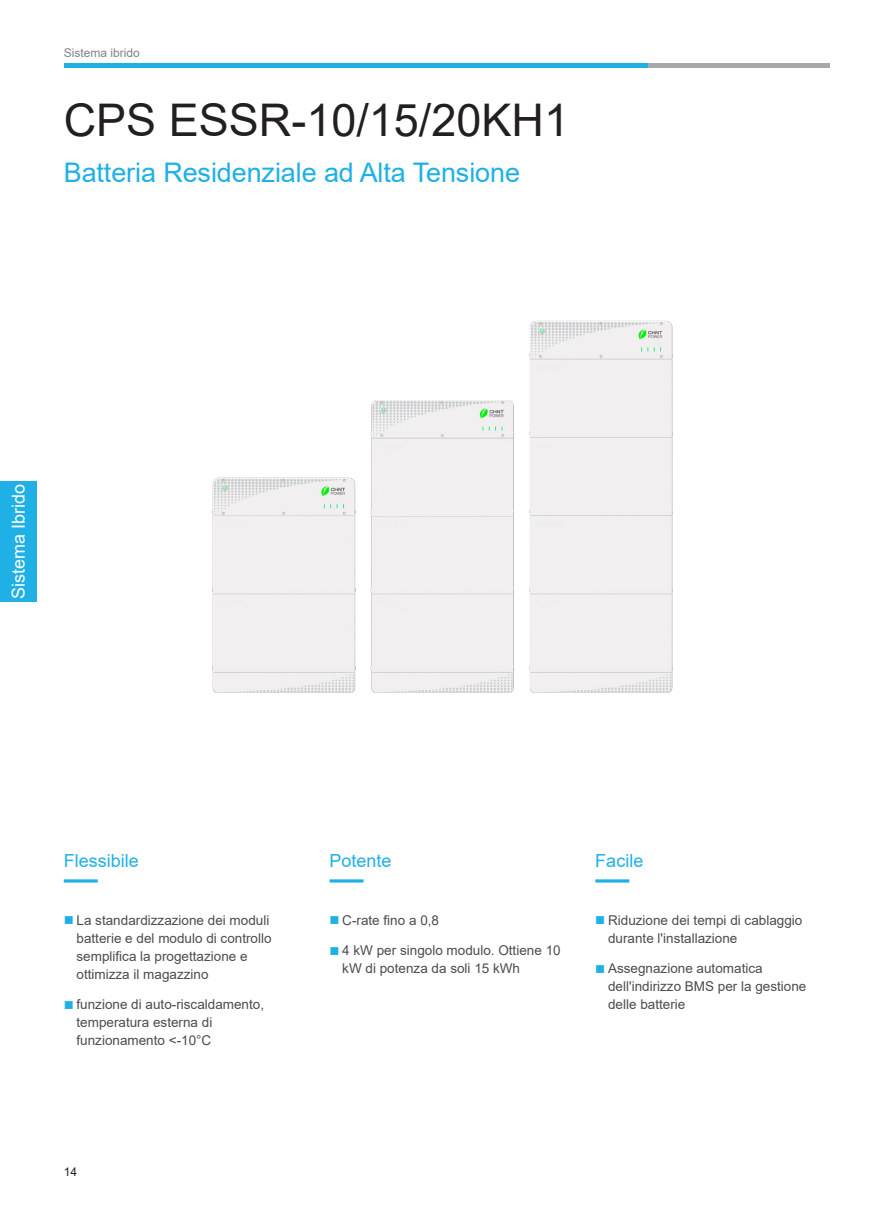
<style>
.page{position:relative;width:893px;height:1212px;background:#fff}
.page>*{position:absolute;margin:0;border:0;box-sizing:border-box;transform-origin:0 0}
.大标题{font:45px "Arial";color:#231f20}
.副标题蓝色{font:27px "Arial";letter-spacing:-.005em;color:#1fb0e6}
.浅蓝色特点{font:18px "Arial";color:#1fb0e6}
.t1{font:18px "Arial";color:#fff}
.t2{font:13.5px/18px "Arial";color:#4b4c4d}
.t3{font:12px "Arial";color:#808285}
.t4{font:12px "Arial";color:#231f20}
</style>
<div class="page">
<hr style="left:64px;top:64px;width:585px;height:4px;background:#1fb0e6">
<hr style="left:648px;top:64px;width:181px;height:4px;background:#a8a9ad">
<div style="left:0;top:481px;width:37px;height:121px;background:#1fb0e6"></div>
<hr style="left:64px;top:879px;width:34px;height:3px;background:#1fb0e6">
<hr style="left:330px;top:879px;width:34px;height:3px;background:#1fb0e6">
<hr style="left:595px;top:879px;width:34px;height:3px;background:#1fb0e6">
<img style="left:212px;top:320px;width:461px;height:373px">
<p class="t3" style="left:64px;top:45px;width:78px">Sistema ibrido</p>
<p class="大标题" style="left:64px;top:90px;width:507px">CPS ESSR-10/15/20KH1</p>
<p class="副标题蓝色" style="left:64px;top:153px;width:458px">Batteria Residenziale ad Alta Tensione</p>
<h3 class="t1" style="left:6px;top:599px;width:117px;rotate:-90deg">Sistema Ibrido</h3>
<p class="浅蓝色特点" style="left:64px;top:848px;width:77px">Flessibile</p>
<p class="浅蓝色特点" style="left:330px;top:848px;width:64px">Potente</p>
<p class="浅蓝色特点" style="left:595px;top:848px;width:50px">Facile</p>
<p class="t2" style="left:77px;top:911px;width:197px">La standardizzazione dei moduli batterie e del modulo di controllo semplifica la progettazione e ottimizza il magazzino</p>
<p class="t2" style="left:77px;top:995px;width:189px">funzione di auto-riscaldamento, temperatura esterna di funzionamento &lt;-10°C</p>
<p class="t4" style="left:64px;top:1163px;width:15px">14</p>
<p class="t2" style="left:342px;top:911px;width:98px">C-rate fino a 0,8</p>
<p class="t2" style="left:342px;top:941px;width:220px">4 kW per singolo modulo. Ottiene 10 kW di potenza da soli 15 kWh</p>
<p class="t2" style="left:608px;top:911px;width:196px">Riduzione dei tempi di cablaggio durante l'installazione</p>
<p class="t2" style="left:608px;top:959px;width:200px">Assegnazione automatica dell'indirizzo BMS per la gestione delle batterie</p>
</div>
